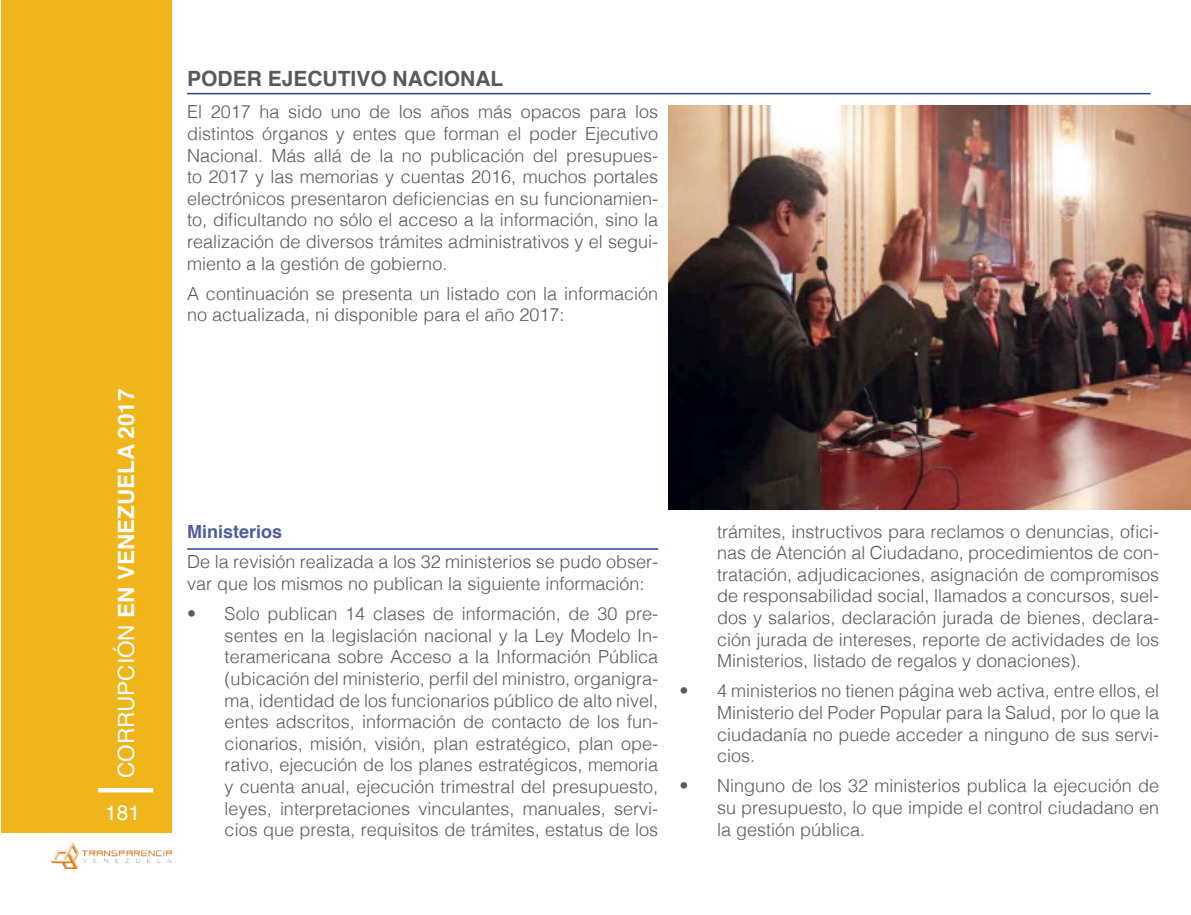
<style>
.page{position:relative;width:1191px;height:915px;background:#fff}
.page>*{position:absolute;margin:0;border:0;box-sizing:border-box;transform-origin:0 0}
.t1{font:700 22.5px "Helvetica";color:#fff}
.t2{font:700 21px "Helvetica";color:#58595b}
.t3{font:21px "Helvetica";color:#fff}
.t4{font:300 18px/21.6px "Helvetica";color:#58595b;text-align:justify}
.t5{font:700 18px "Helvetica";color:#4f5b9e}
.s1{font-weight:400}
</style>
<div class="page">
<div style="left:1px;top:0;width:170px;height:832px;background:#f1b51c"></div>
<div style="left:98px;top:787px;width:55px;height:5px;background:#fff"></div>
<img style="left:51px;top:842px;width:120px;height:26px">
<hr style="left:187px;top:93px;width:963px;height:1px;background:#25408f">
<img style="left:669px;top:105px;width:522px;height:405px">
<hr style="left:187px;top:548px;width:471px;height:1px;background:#25408f">
<p class="t1" style="left:108px;top:777px;width:391px;rotate:-90deg"><span class="s1">CORRUPCIÓN</span> EN VENEZUELA 2017</p>
<p class="t3" style="left:105px;top:796px;width:37px">181</p>
<p class="t2" style="left:187px;top:62px;width:318px">PODER EJECUTIVO NACIONAL</p>
<p class="t4" style="left:187px;top:100px;width:472px">El 2017 ha sido uno de los años más opacos para los distintos órganos y entes que forman el poder Ejecutivo Nacional. Más allá de la no publicación del presupues&shy;to 2017 y las memorias y cuentas 2016, muchos portales electrónicos presentaron deficiencias en su funcionamien&shy;to, dificultando no sólo el acceso a la información, sino la realización de diversos trámites administrativos y el segui&shy;miento a la gestión de gobierno.</p>
<p class="t4" style="left:187px;top:281px;width:472px">A continuación se presenta un listado con la información no actualizada, ni disponible para el año 2017:</p>
<p class="t5" style="left:187px;top:517px;width:97px">Ministerios</p>
<p class="t4" style="left:187px;top:549px;width:472px">De la revisión realizada a los 32 ministerios se pudo obser&shy;var que los mismos no publican la siguiente información:</p>
<p class="t4" style="left:225px;top:601px;width:435px;text-indent:-37px">• Solo publican 14 clases de información, de 30 pre&shy;sentes en la legislación nacional y la Ley Modelo In&shy;teramericana sobre Acceso a la Información Pública (ubicación del ministerio, perfil del ministro, organigra&shy;ma, identidad de los funcionarios público de alto nivel, entes adscritos, información de contacto de los fun&shy;cionarios, misión, visión, plan estratégico, plan ope&shy;rativo, ejecución de los planes estratégicos, memoria y cuenta anual, ejecución trimestral del presupuesto, leyes, interpretaciones vinculantes, manuales, servi&shy;cios que presta, requisitos de trámites, estatus de los</p>
<p class="t4" style="left:717px;top:519px;width:443px">trámites, instructivos para reclamos o denuncias, ofici&shy;nas de Atención al Ciudadano, procedimientos de con&shy;tratación, adjudicaciones, asignación de compromisos de responsabilidad social, llamados a concursos, suel&shy;dos y salarios, declaración jurada de bienes, declara&shy;ción jurada de intereses, reporte de actividades de los Ministerios, listado de regalos y donaciones).</p>
<p class="t4" style="left:717px;top:678px;width:443px;text-indent:-37px">• 4 ministerios no tienen página web activa, entre ellos, el Ministerio del Poder Popular para la Salud, por lo que la ciudadanía no puede acceder a ninguno de sus servi&shy;cios.</p>
<p class="t4" style="left:717px;top:773px;width:443px;text-indent:-37px">• Ninguno de los 32 ministerios publica la ejecución de su presupuesto, lo que impide el control ciudadano en la gestión pública.</p>
</div>
